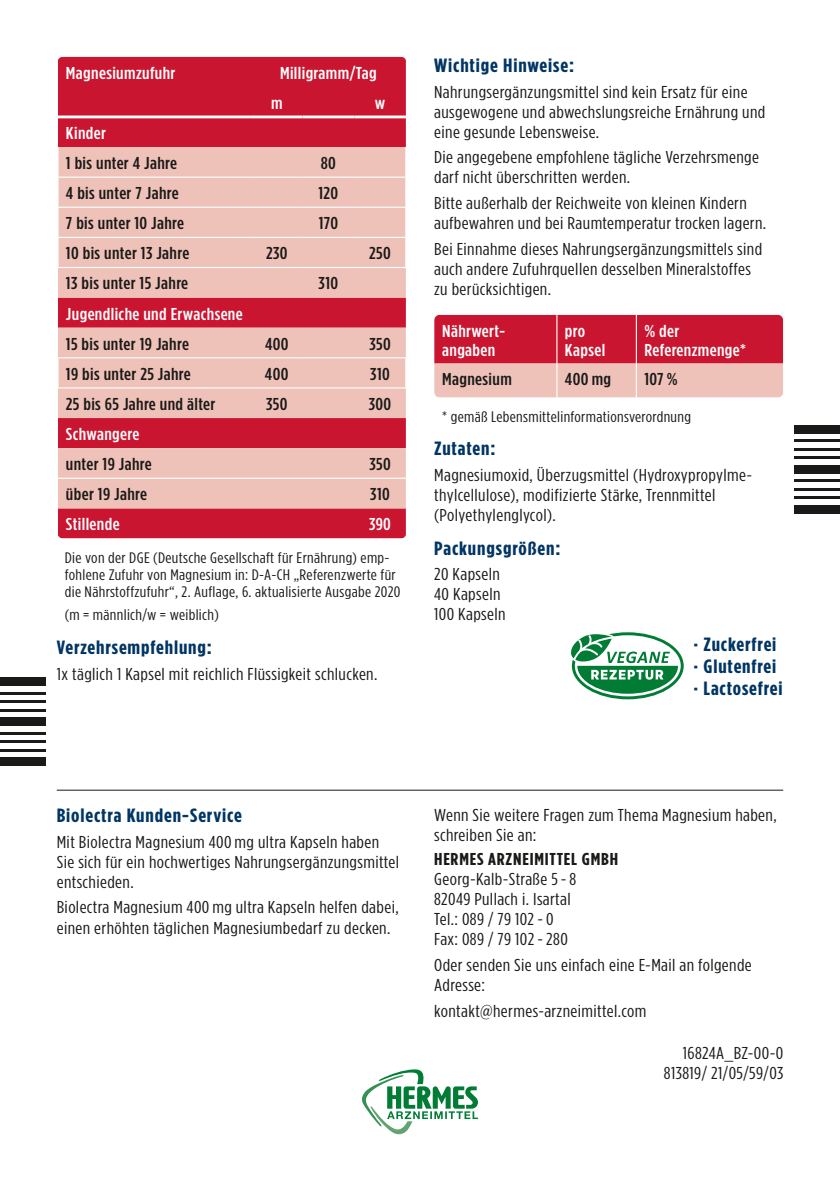
<style>
.page{position:relative;width:840px;height:1191px;background:#fff}
.page>*{position:absolute;margin:0;border:0;box-sizing:border-box;transform-origin:0 0}
.t1{font:700 19.2px/22px "Gotham Condensed";letter-spacing:.04em;color:#003564;scale:1.15 1}
.t2{font:17.2px/20px "Gotham Condensed";letter-spacing:.02em;color:#1a1a18;scale:1.15 1}
.t3{font:500 17.2px "Gotham Condensed";letter-spacing:.02em;color:#1a1a18;scale:1.15 1}
.t4{font:500 17.2px/19px "Gotham Condensed";letter-spacing:.02em;color:#fff;scale:1.15 1}
.t5{font:700 17.2px "Gotham Condensed";letter-spacing:.04em;color:#1a1a18;scale:1.15 1}
.t6{font:15.2px/17px "Gotham Condensed";letter-spacing:.02em;color:#1a1a18;scale:1.15 1}
</style>
<div class="page">
<div style="left:0;top:677px;width:45px;height:9px;background:#1a1a18"></div>
<hr style="left:0;top:692px;width:45px;height:2px;background:#1a1a18">
<hr style="left:0;top:700px;width:45px;height:3px;background:#1a1a18">
<hr style="left:0;top:709px;width:45px;height:2px;background:#1a1a18">
<div style="left:0;top:717px;width:45px;height:9px;background:#1a1a18"></div>
<hr style="left:0;top:731px;width:45px;height:3px;background:#1a1a18">
<hr style="left:0;top:740px;width:45px;height:3px;background:#1a1a18">
<hr style="left:0;top:748px;width:45px;height:3px;background:#1a1a18">
<div style="left:0;top:757px;width:45px;height:8px;background:#1a1a18"></div>
<div style="left:794px;top:425px;width:45px;height:9px;background:#1a1a18"></div>
<hr style="left:794px;top:439px;width:45px;height:3px;background:#1a1a18">
<hr style="left:794px;top:448px;width:45px;height:3px;background:#1a1a18">
<hr style="left:794px;top:456px;width:45px;height:3px;background:#1a1a18">
<div style="left:794px;top:465px;width:45px;height:8px;background:#1a1a18"></div>
<hr style="left:794px;top:479px;width:45px;height:3px;background:#1a1a18">
<hr style="left:794px;top:488px;width:45px;height:2px;background:#1a1a18">
<hr style="left:794px;top:496px;width:45px;height:3px;background:#1a1a18">
<div style="left:794px;top:505px;width:45px;height:8px;background:#1a1a18"></div>
<svg style="left:362px;top:1069px;width:115px;height:66px"></svg>
<div style="left:58px;top:57px;width:347px;height:481px;background:#c91530"></div>
<svg style="left:58px;top:147px;width:347px;height:361px;background:#e8a5a2"></svg>
<hr style="left:58px;top:115px;width:193px;height:3px;background:#fff">
<hr style="left:251px;top:115px;width:51px;height:3px;background:#fff">
<hr style="left:302px;top:115px;width:52px;height:3px;background:#fff">
<hr style="left:354px;top:115px;width:51px;height:3px;background:#fff">
<hr style="left:57px;top:177px;width:194px;height:1px;background:#fff">
<hr style="left:251px;top:177px;width:51px;height:1px;background:#fff">
<hr style="left:302px;top:177px;width:52px;height:1px;background:#fff">
<hr style="left:354px;top:177px;width:52px;height:1px;background:#fff">
<hr style="left:57px;top:207px;width:194px;height:1px;background:#fff">
<hr style="left:251px;top:207px;width:51px;height:1px;background:#fff">
<hr style="left:302px;top:207px;width:52px;height:1px;background:#fff">
<hr style="left:354px;top:207px;width:52px;height:1px;background:#fff">
<hr style="left:57px;top:237px;width:194px;height:1px;background:#fff">
<hr style="left:251px;top:237px;width:51px;height:1px;background:#fff">
<hr style="left:302px;top:237px;width:52px;height:1px;background:#fff">
<hr style="left:354px;top:237px;width:52px;height:1px;background:#fff">
<svg style="left:405px;top:178px;width:1px;height:89px"></svg>
<hr style="left:57px;top:267px;width:194px;height:1px;background:#fff">
<hr style="left:251px;top:267px;width:51px;height:1px;background:#fff">
<hr style="left:302px;top:267px;width:52px;height:1px;background:#fff">
<hr style="left:354px;top:267px;width:52px;height:1px;background:#fff">
<hr style="left:57px;top:357px;width:194px;height:1px;background:#fff">
<hr style="left:251px;top:357px;width:51px;height:1px;background:#fff">
<hr style="left:302px;top:357px;width:52px;height:1px;background:#fff">
<hr style="left:354px;top:357px;width:52px;height:1px;background:#fff">
<svg style="left:405px;top:358px;width:1px;height:29px"></svg>
<hr style="left:57px;top:387px;width:194px;height:1px;background:#fff">
<hr style="left:251px;top:387px;width:51px;height:1px;background:#fff">
<hr style="left:302px;top:387px;width:52px;height:1px;background:#fff">
<hr style="left:354px;top:387px;width:52px;height:1px;background:#fff">
<hr style="left:58px;top:478px;width:193px;height:1px;background:#fff">
<hr style="left:251px;top:478px;width:51px;height:1px;background:#fff">
<hr style="left:302px;top:478px;width:52px;height:1px;background:#fff">
<hr style="left:354px;top:478px;width:51px;height:1px;background:#fff">
<svg style="left:434px;top:315px;width:348px;height:82px;background:#d85d69"></svg>
<hr style="left:556px;top:315px;width:1px;height:48px;background:#fff">
<hr style="left:635px;top:315px;width:1px;height:48px;background:#fff">
<hr style="left:556px;top:363px;width:1px;height:34px;background:#fff">
<hr style="left:635px;top:363px;width:1px;height:34px;background:#fff">
<hr style="left:57px;top:789px;width:725px;height:1px;background:#1a1a18">
<svg style="left:571px;top:632px;width:112px;height:67px"></svg>
<p class="t4" style="left:66px;top:63px;width:97px">Magnesiumzufuhr</p>
<p class="t4" style="left:271px;top:58px;width:93px;line-height:30px;text-indent:9px">Milligramm/Tag m</p>
<p class="t4" style="left:374px;top:93px;width:11px">w</p>
<p class="t4" style="left:66px;top:123px;width:36px">Kinder</p>
<p class="t3" style="left:66px;top:153px;width:98px">1 bis unter 4 Jahre</p>
<p class="t3" style="left:320px;top:153px;width:15px">80</p>
<p class="t3" style="left:66px;top:183px;width:99px">4 bis unter 7 Jahre</p>
<p class="t3" style="left:318px;top:183px;width:19px">120</p>
<p class="t3" style="left:66px;top:213px;width:104px">7 bis unter 10 Jahre</p>
<p class="t3" style="left:318px;top:213px;width:18px">170</p>
<p class="t3" style="left:66px;top:243px;width:109px">10 bis unter 13 Jahre</p>
<p class="t3" style="left:266px;top:243px;width:20px">230</p>
<p class="t3" style="left:369px;top:243px;width:20px">250</p>
<p class="t3" style="left:66px;top:273px;width:108px">13 bis unter 15 Jahre</p>
<p class="t3" style="left:318px;top:273px;width:19px">310</p>
<p class="t4" style="left:66px;top:304px;width:155px">Jugendliche und Erwachsene</p>
<p class="t3" style="left:66px;top:334px;width:108px">15 bis unter 19 Jahre</p>
<p class="t3" style="left:265px;top:334px;width:22px">400</p>
<p class="t3" style="left:369px;top:334px;width:20px">350</p>
<p class="t3" style="left:66px;top:364px;width:110px">19 bis unter 25 Jahre</p>
<p class="t3" style="left:265px;top:364px;width:22px">400</p>
<p class="t3" style="left:370px;top:364px;width:19px">310</p>
<p class="t3" style="left:66px;top:394px;width:131px">25 bis 65 Jahre und älter</p>
<p class="t3" style="left:266px;top:394px;width:20px">350</p>
<p class="t3" style="left:368px;top:394px;width:21px">300</p>
<p class="t4" style="left:66px;top:424px;width:65px">Schwangere</p>
<p class="t3" style="left:66px;top:454px;width:76px">unter 19 Jahre</p>
<p class="t3" style="left:369px;top:454px;width:20px">350</p>
<p class="t3" style="left:66px;top:484px;width:72px">über 19 Jahre</p>
<p class="t3" style="left:370px;top:484px;width:19px">310</p>
<p class="t4" style="left:66px;top:515px;width:48px">Stillende</p>
<p class="t4" style="left:369px;top:515px;width:21px">390</p>
<p class="t6" style="left:65px;top:549px;width:293px">Die von der DGE (Deutsche Gesellschaft für Ernährung) emp&shy;fohlene Zufuhr von Magnesium in: D-A-CH „Referenzwerte für die Nährstoffzufuhr“, 2. Auflage, 6. aktualisierte Ausgabe 2020</p>
<p class="t6" style="left:65px;top:606px;width:135px">(m = männlich/w = weiblich)</p>
<p class="t1" style="left:57px;top:636px;width:136px">Verzehrsempfehlung:</p>
<p class="t2" style="left:57px;top:663px;width:280px">1x täglich 1 Kapsel mit reichlich Flüssigkeit schlucken.</p>
<p class="t1" style="left:434px;top:54px;width:123px">Wichtige Hinweise:</p>
<p class="t2" style="left:434px;top:82px;width:289px">Nahrungsergänzungsmittel sind kein Ersatz für eine ausgewogene und abwechslungsreiche Ernährung und eine gesunde Lebensweise.</p>
<p class="t2" style="left:434px;top:147px;width:284px">Die angegebene empfohlene tägliche Verzehrsmenge darf nicht überschritten werden.</p>
<p class="t2" style="left:434px;top:193px;width:290px">Bitte außerhalb der Reichweite von kleinen Kindern aufbewahren und bei Raumtemperatur trocken lagern.</p>
<p class="t2" style="left:434px;top:239px;width:286px">Bei Einnahme dieses Nahrungsergänzungsmittels sind auch andere Zufuhrquellen desselben Mineralstoffes zu berücksichtigen.</p>
<p class="t4" style="left:442px;top:321px;width:57px">Nährwert&shy;angaben</p>
<p class="t4" style="left:564px;top:321px;width:36px">pro<br>Kapsel</p>
<p class="t4" style="left:644px;top:321px;width:90px">% der<br>Referenzmenge*</p>
<p class="t3" style="left:442px;top:369px;width:62px">Magnesium</p>
<p class="t3" style="left:564px;top:369px;width:42px">400 mg</p>
<p class="t3" style="left:644px;top:369px;width:31px">107 %</p>
<p class="t6" style="left:442px;top:408px;width:218px">* gemäß Lebensmittelinformationsverordnung</p>
<p class="t1" style="left:434px;top:438px;width:55px">Zutaten:</p>
<p class="t2" style="left:434px;top:465px;width:278px">Magnesiumoxid, Überzugsmittel (Hydroxypropylme&shy;thylcellulose), modifizierte Stärke, Trennmittel (Polyethylenglycol).</p>
<p class="t1" style="left:434px;top:537px;width:111px">Packungsgrößen:</p>
<p class="t2" style="left:434px;top:564px;width:64px">20 Kapseln<br>40 Kapseln<br>100 Kapseln</p>
<p class="t1" style="left:693px;top:633px;width:79px">· Zuckerfrei · Glutenfrei · Lactosefrei</p>
<p class="t1" style="left:57px;top:804px;width:162px">Biolectra Kunden-Service</p>
<p class="t2" style="left:57px;top:831px;width:299px">Mit Biolectra Magnesium 400 mg ultra Kapseln haben<br>Sie sich für ein hochwertiges Nahrungsergänzungsmittel entschieden.</p>
<p class="t2" style="left:57px;top:897px;width:299px">Biolectra Magnesium 400 mg ultra Kapseln helfen dabei, einen erhöhten täglichen Magnesiumbedarf zu decken.</p>
<p class="t2" style="left:434px;top:804px;width:299px">Wenn Sie weitere Fragen zum Thema Magnesium haben, schreiben Sie an:</p>
<p class="t5" style="left:434px;top:849px;width:161px">HERMES ARZNEIMITTEL GMBH</p>
<p class="t2" style="left:434px;top:869px;width:125px">Georg-Kalb-Straße 5 - 8<br>82049 Pullach i. Isartal<br>Tel.: 089 / 79 102-0<br>Fax: 089 / 79 102-280</p>
<p class="t2" style="left:434px;top:954px;width:277px">Oder senden Sie uns einfach eine E-Mail an folgende<br>Adresse:</p>
<p class="t2" style="left:434px;top:1000px;width:186px">kontakt@hermes-arzneimittel.com</p>
<p class="t2" style="left:663px;top:1042px;width:105px;text-align:right">16824A_BZ-00-0<br>813819/ 21/05/59/03</p>
</div>
